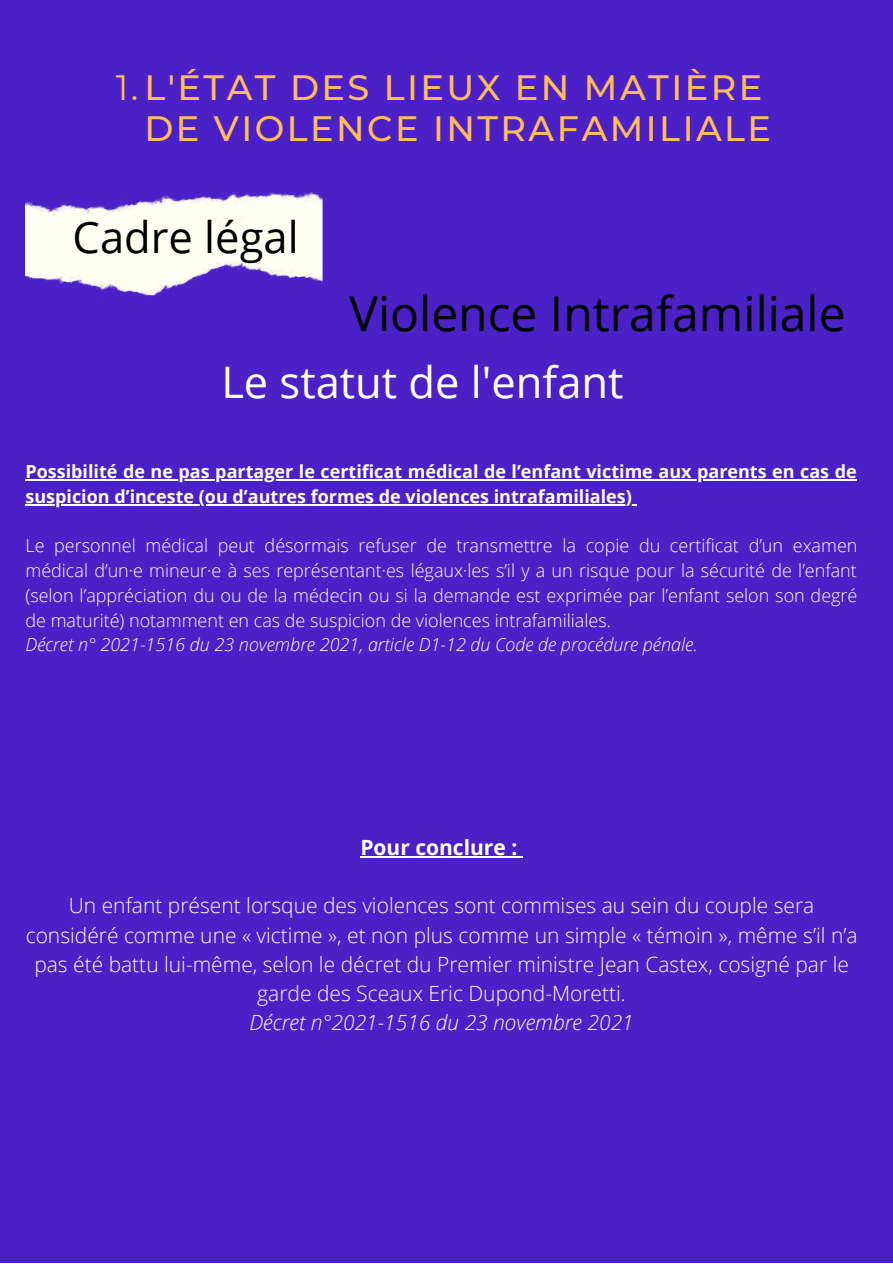
<style>
.page{position:relative;width:893px;height:1264px;background:#fff}
.page>*{position:absolute;margin:0;border:0;box-sizing:border-box;transform-origin:0 0}
.t1{font:48px "Open Sans";color:#000}
.t2{font:43.5px "Open Sans";color:#fff}
.t3{font:43.5px "Open Sans";color:#000}
.t4{font:500 35.1px/40.5px "Montserrat";letter-spacing:.07em;color:#ffbd59;text-align:right}
.t5{font:300 21px/29.2px "Open Sans";color:#fff;text-align:center}
.t6{font:italic 300 21px "Open Sans";color:#fff}
.t7{font:700 21px "Open Sans";color:#fff}
.t8{font:300 18px/24.8px "Open Sans";color:#fff;text-align:justify}
.t9{font:700 18px/24.8px "Open Sans";color:#fff}
.t10{font:italic 300 18px "Open Sans";color:#fff}
.s1{font-weight:400}
</style>
<div class="page">
<div style="left:0;top:0;width:892px;height:1262px;background:#4c20c7"></div>
<img style="left:26px;top:192px;width:297px;height:105px">
<hr style="left:25px;top:479px;width:831px;height:1px;background:#fff">
<hr style="left:25px;top:504px;width:607px;height:1px;background:#fff">
<hr style="left:360px;top:856px;width:157px;height:1px;background:#fff">
<h3 class="t4" style="left:116px;top:67px;width:657px"><span class="s1">1.</span>L'ÉTAT DES LIEUX EN MATIÈRE<br>DE VIOLENCE INTRAFAMILIALE</h3>
<h2 class="t3" style="left:73px;top:206px;width:227px">Cadre légal</h2>
<h1 class="t1" style="left:349px;top:280px;width:497px">Violence Intrafamiliale</h1>
<h2 class="t2" style="left:221px;top:351px;width:403px">Le statut de l'enfant</h2>
<p class="t9" style="left:25px;top:459px;width:832px">Possibilité de ne pas partager le certificat médical de l’enfant victime aux parents en cas de suspicion d’inceste (ou d’autres formes de violences intrafamiliales)</p>
<p class="t8" style="left:25px;top:533px;width:833px">Le personnel médical peut désormais refuser de transmettre la copie du certificat d’un examen médical d’un·e mineur·e à ses représentant·es légaux·les s’il y a un risque pour la sécurité de l’enfant (selon l’appréciation du ou de la médecin ou si la demande est exprimée par l’enfant selon son degré de maturité) notamment en cas de suspicion de violences intrafamiliales.</p>
<p class="t10" style="left:25px;top:632px;width:673px">Décret n° 2021-1516 du 23 novembre 2021, article D1-12 du Code de procédure pénale.</p>
<p class="t7" style="left:360px;top:832px;width:158px">Pour conclure :</p>
<p class="t5" style="left:26px;top:890px;width:833px">Un enfant présent lorsque des violences sont commises au sein du couple sera considéré comme une « victime », et non plus comme un simple « témoin », même s’il n’a pas été battu lui-même, selon le décret du Premier ministre Jean Castex, cosigné par le garde des Sceaux Eric Dupond-Moretti.</p>
<p class="t6" style="left:249px;top:1007px;width:386px">Décret n°2021-1516 du 23 novembre 2021</p>
</div>
